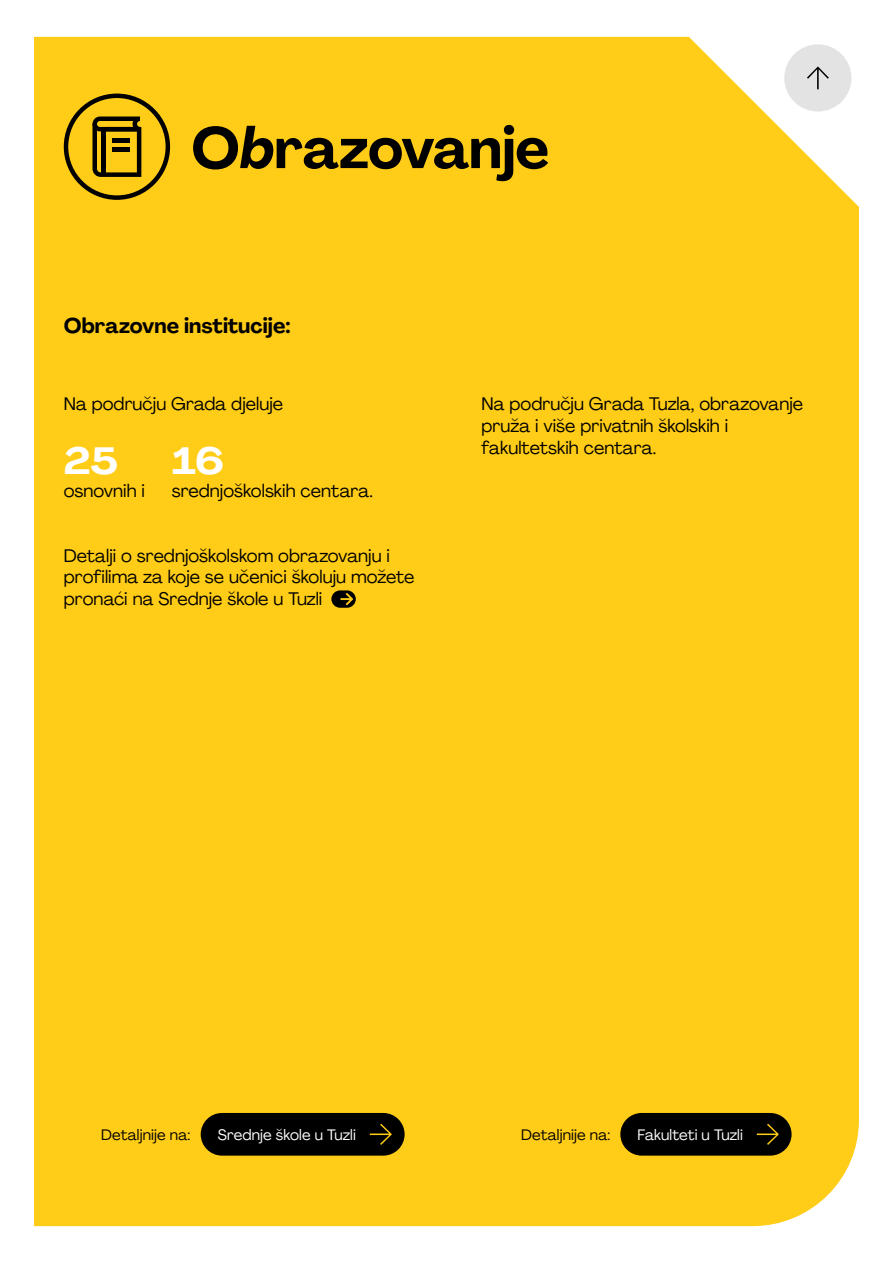
<style>
.page{position:relative;width:893px;height:1263px;background:#fff}
.page>*{position:absolute;margin:0;border:0;box-sizing:border-box;transform-origin:0 0}
.t1{font:700 57px "Agrandir";letter-spacing:-.01em;color:#000}
.t2{font:700 expanded 37.5px "Agrandir";color:#fff}
.t3{font:700 21px "Agrandir";color:#000}
.t4{font:18px/21.6px "Agrandir";color:#000}
.t5{font:15px "Agrandir";letter-spacing:.005em;color:#fff}
.t6{font:15px "Agrandir";letter-spacing:.01em;color:#000}
.s1{font-style:italic}
</style>
<div class="page">
<div style="left:34px;top:37px;width:825px;height:1189px;background:#ffcc17"></div>
<div style="left:620px;top:1113px;width:172px;height:42px;background:#000;border-radius:21px"></div>
<svg style="left:757px;top:1124px;width:22px;height:21px"></svg>
<div style="left:201px;top:1113px;width:204px;height:42px;background:#000;border-radius:21px"></div>
<svg style="left:370px;top:1124px;width:22px;height:21px"></svg>
<svg style="left:331px;top:590px;width:25px;height:18px"></svg>
<svg style="left:64px;top:94px;width:106px;height:106px;background:#c19a11"></svg>
<hr style="left:112px;top:147px;width:18px;height:4px;background:#000">
<div style="left:112px;top:138px;width:18px;height:5px;background:#000"></div>
<div style="left:784px;top:44px;width:67px;height:68px;background:#e3e3e3;border-radius:50%"></div>
<svg style="left:807px;top:67px;width:22px;height:22px"></svg>
<h1 class="t1" style="left:191px;top:113px;width:359px">O<span class="s1">b</span>razovanje</h1>
<p class="t3" style="left:64px;top:312px;width:228px">Obrazovne institucije:</p>
<p class="t4" style="left:64px;top:393px;width:221px">Na području Grada djeluje</p>
<h2 class="t2" style="left:64px;top:438px;width:56px">25</h2>
<h2 class="t2" style="left:172px;top:438px;width:53px">16</h2>
<p class="t4" style="left:64px;top:479px;width:83px">osnovnih i</p>
<p class="t4" style="left:172px;top:479px;width:203px">srednjoškolskih centara.</p>
<p class="t4" style="left:64px;top:544px;width:352px">Detalji o srednjoškolskom obrazovanju i profilima za koje se učenici školuju možete pronaći na Srednje škole u Tuzli</p>
<p class="t4" style="left:482px;top:393px;width:323px">Na području Grada Tuzla, obrazovanje pruža i više privatnih školskih i fakultetskih centara.</p>
<p class="t6" style="left:101px;top:1125px;width:91px">Detaljnije na:</p>
<p class="t5" style="left:218px;top:1125px;width:140px">Srednje škole u Tuzli</p>
<p class="t6" style="left:521px;top:1125px;width:91px">Detaljnije na:</p>
<p class="t5" style="left:637px;top:1125px;width:107px">Fakulteti u Tuzli</p>
</div>
